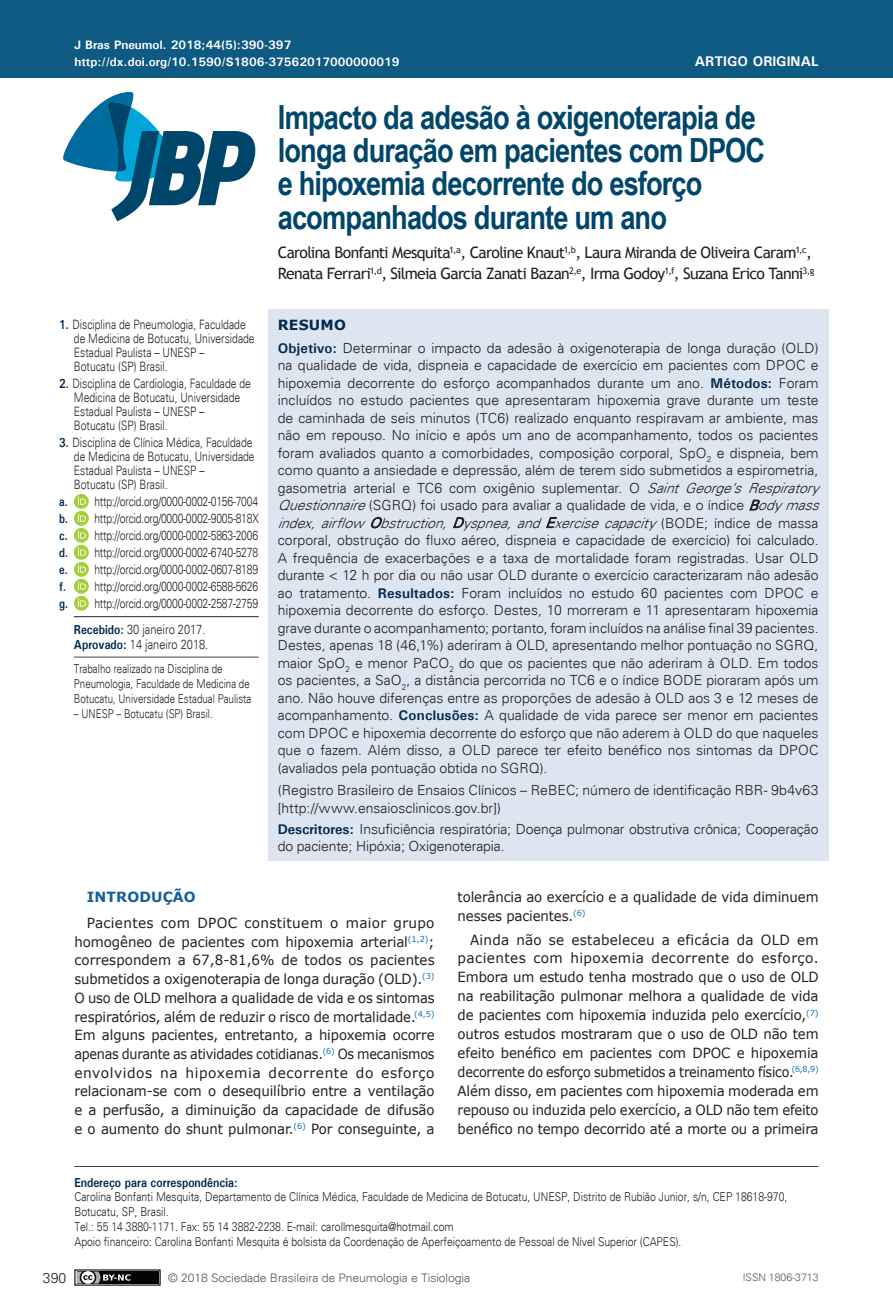
<style>
.page{position:relative;width:893px;height:1315px;background:#fff}
.page>*{position:absolute;margin:0;border:0;box-sizing:border-box;transform-origin:0 0}
.t1{font:700 33.25px/33.2px "Arial Narrow";letter-spacing:-.025em;color:#00466b}
.t2{font:15.75px/21px "Trebuchet MS";letter-spacing:-.045em;color:#231f20}
.t3{font:300 14px/17.5px "Univers";color:#231f20}
.t4{font:14px/18.7px "Verdana";letter-spacing:-.01em;color:#231f20;text-align:justify}
.t5{font:14px/18.9px "Verdana";letter-spacing:-.01em;color:#231f20;scale:.95 1}
.t6{font:700 14px "Univers";color:#fff}
.t7{font:700 14px "Verdana";letter-spacing:.01em;color:#15609a}
.t8{font:700 14px "Verdana";letter-spacing:.015em;color:#012a50}
.t9{font:300 12.95px/14px "Univers";color:#231f20;scale:.8 1}
.t10{font:300 12.95px/14.9px "Univers";color:#231f20;scale:.85 1}
.t11{font:700 12.95px "Univers";color:#012a50;scale:.85 1}
.t12{font:300 12.25px/14.7px "Univers";color:#231f20;scale:.85 1}
.t13{font:300 12.25px/14.7px "Univers";color:#231f20;scale:.8 1}
.t14{font:700 12.25px "Univers";color:#fff}
.t15{font:300 11.72px "Univers";letter-spacing:-.01em;color:#57585a;scale:1.04 1}
.t16{font:300 10.5px "Univers";color:#57585a}
.s1{font-weight:700;color:#012a50}
.s2{font-style:italic}
</style>
<div class="page">
<div style="left:0;top:0;width:893px;height:78px;background:#0f5a82"></div>
<svg style="left:63px;top:91px;width:193px;height:130px"></svg>
<div style="left:75px;top:1270px;width:85px;height:15px;background:#040503"></div>
<div style="left:74px;top:1269px;width:87px;height:16px;border:1px solid #040503"></div>
<svg style="left:74px;top:1269px;width:56px;height:17px"></svg>
<div style="left:268px;top:309px;width:560px;height:552px;background:#dde5f1"></div>
<svg style="left:749px;top:499px;width:11px;height:12px"></svg>
<svg style="left:371px;top:516px;width:11px;height:12px"></svg>
<svg style="left:453px;top:517px;width:12px;height:11px"></svg>
<svg style="left:546px;top:517px;width:11px;height:11px"></svg>
<hr style="left:74px;top:1166px;width:745px;height:1px;background:#454647">
<svg style="left:74px;top:494px;width:15px;height:15px"></svg>
<div style="left:74px;top:494px;width:15px;height:15px;background:#a6ce39;border-radius:50%"></div>
<svg style="left:78px;top:496px;width:8px;height:9px"></svg>
<svg style="left:74px;top:511px;width:15px;height:15px"></svg>
<div style="left:74px;top:511px;width:15px;height:15px;background:#a6ce39;border-radius:50%"></div>
<svg style="left:78px;top:513px;width:8px;height:9px"></svg>
<svg style="left:74px;top:528px;width:15px;height:15px"></svg>
<div style="left:74px;top:528px;width:15px;height:15px;background:#a6ce39;border-radius:50%"></div>
<svg style="left:78px;top:530px;width:8px;height:9px"></svg>
<svg style="left:74px;top:545px;width:15px;height:15px"></svg>
<div style="left:74px;top:545px;width:15px;height:15px;background:#a6ce39;border-radius:50%"></div>
<svg style="left:78px;top:547px;width:8px;height:9px"></svg>
<svg style="left:74px;top:562px;width:15px;height:15px"></svg>
<div style="left:74px;top:562px;width:15px;height:15px;background:#a6ce39;border-radius:50%"></div>
<svg style="left:78px;top:564px;width:8px;height:9px"></svg>
<svg style="left:74px;top:579px;width:15px;height:15px"></svg>
<svg style="left:78px;top:581px;width:8px;height:8px"></svg>
<svg style="left:74px;top:596px;width:15px;height:15px"></svg>
<svg style="left:78px;top:598px;width:8px;height:8px"></svg>
<hr style="left:74px;top:616px;width:185px;height:1px;background:#231f20">
<hr style="left:74px;top:657px;width:185px;height:1px;background:#454647">
<p class="t14" style="left:74px;top:38px;width:218px">J Bras Pneumol. 2018;44(5):390-397</p>
<p class="t14" style="left:74px;top:54px;width:327px">http://dx.doi.org/10.1590/S1806-37562017000000019</p>
<p class="t6" style="left:695px;top:52px;width:125px">ARTIGO ORIGINAL</p>
<p class="t9" style="left:74px;top:317px;width:227px;text-indent:-15px"><span class="s1">1.</span> Disciplina de Pneumologia, Faculdade de Medicina de Botucatu, Universidade<br>Estadual Paulista – UNESP –<br>Botucatu (SP) Brasil.</p>
<p class="t9" style="left:74px;top:376px;width:223px;text-indent:-15px"><span class="s1">2.</span> Disciplina de Cardiologia, Faculdade de<br>Medicina de Botucatu, Universidade<br>Estadual Paulista – UNESP –<br>Botucatu (SP) Brasil.</p>
<p class="t9" style="left:74px;top:435px;width:227px;text-indent:-15px"><span class="s1">3.</span> Disciplina de Clínica Médica, Faculdade de Medicina de Botucatu, Universidade Estadual Paulista – UNESP –<br>Botucatu (SP) Brasil.</p>
<p class="t9" style="left:59px;top:493px;width:251px;line-height:17px;text-align:justify"><span class="s1">a.</span> http://orcid.org/0000-0002-0156-7004 <span class="s1">b.</span> http://orcid.org/0000-0002-9005-818X <span class="s1">c.</span> http://orcid.org/0000-0002-5863-2006 <span class="s1">d.</span> http://orcid.org/0000-0002-6740-5278 <span class="s1">e.</span> http://orcid.org/0000-0002-0607-8189 <span class="s1">f.</span> http://orcid.org/0000-0002-6588-5626 <span class="s1">g.</span> http://orcid.org/0000-0002-2587-2759</p>
<p class="t10" style="left:74px;top:622px;width:160px"><span class="s1">Recebido:</span> 30 janeiro 2017.<br><span class="s1">Aprovado:</span> 14 janeiro 2018.</p>
<p class="t13" style="left:74px;top:662px;width:223px">Trabalho realizado na Disciplina de<br>Pneumologia, Faculdade de Medicina de<br>Botucatu, Universidade Estadual Paulista</p>
<p class="t13" style="left:74px;top:706px;width:175px">– UNESP – Botucatu (SP) Brasil.</p>
<h1 class="t1" style="left:278px;top:99px;width:489px">Impacto da adesão à oxigenoterapia de longa duração em pacientes com DPOC e hipoxemia decorrente do esforço acompanhados durante um ano</h1>
<p class="t2" style="left:278px;top:243px;width:538px">Carolina Bonfanti Mesquita<sup>1,a</sup>, Caroline Knaut<sup>1,b</sup>, Laura Miranda de Oliveira Caram<sup>1,c</sup>,<br>Renata Ferrari<sup>1,d</sup>, Silmeia Garcia Zanati Bazan<sup>2,e</sup>, Irma Godoy<sup>1,f</sup>, Suzana Erico Tanni<sup>3,g</sup></p>
<p class="t8" style="left:278px;top:315px;width:70px">RESUMO</p>
<p class="t3" style="left:278px;top:339px;width:548px"><span class="s1">Objetivo:</span> Determinar o impacto da adesão à oxigenoterapia de longa duração (OLD) na qualidade de vida, dispneia e capacidade de exercício em pacientes com DPOC e hipoxemia decorrente do esforço acompanhados durante um ano. <span class="s1">Métodos:</span> Foram incluídos no estudo pacientes que apresentaram hipoxemia grave durante um teste de caminhada de seis minutos (TC6) realizado enquanto respiravam ar ambiente, mas não em repouso. No início e após um ano de acompanhamento, todos os pacientes foram avaliados quanto a comorbidades, composição corporal, SpO<sub>2</sub> e dispneia, bem como quanto a ansiedade e depressão, além de terem sido submetidos a espirometria, gasometria arterial e TC6 com oxigênio suplementar. O <span class="s2">SaintGeorge’sRespiratory Questionnaire</span>(SGRQ) foi usado para avaliar a qualidade de vida, e o índice <span class="s2">Bodymass index,airflowObstruction,Dyspnea,andExercisecapacity</span>( B O D E ; í n d i c e d e m a s s a corporal, obstrução do fluxo aéreo, dispneia e capacidade de exercício) foi calculado.<br>A frequência de exacerbações e a taxa de mortalidade foram registradas. Usar OLD durante &lt; 12 h por dia ou não usar OLD durante o exercício caracterizaram não adesão ao tratamento. <span class="s1">Resultados:</span> Foram incluídos no estudo 60 pacientes com DPOC e hipoxemia decorrente do esforço. Destes, 10 morreram e 11 apresentaram hipoxemia grave durante o acompanhamento; portanto, foram incluídos na análise final 39 pacientes.<br>Destes, apenas 18 (46,1%) aderiram à OLD, apresentando melhor pontuação no SGRQ, maior SpO<sub>2</sub> e menor PaCO<sub>2</sub> do que os pacientes que não aderiram à OLD. Em todos os pacientes, a SaO<sub>2</sub>, a distância percorrida no TC6 e o índice BODE pioraram após um ano. Não houve diferenças entre as proporções de adesão à OLD aos 3 e 12 meses de acompanhamento. <span class="s1">Conclusões:</span> A qualidade de vida parece ser menor em pacientes com DPOC e hipoxemia decorrente do esforço que não aderem à OLD do que naqueles que o fazem. Além disso, a OLD parece ter efeito benéfico nos sintomas da DPOC (avaliados pela pontuação obtida no SGRQ).</p>
<p class="t3" style="left:278px;top:781px;width:542px">(Registro Brasileiro de Ensaios Clínicos – ReBEC; número de identificação RBR‑ 9b4v63 [http://www.ensaiosclinicos.gov.br])</p>
<p class="t3" style="left:278px;top:821px;width:542px;line-height:16.8px"><span class="s1">Descritores:</span> Insuficiência respiratória; Doença pulmonar obstrutiva crônica; Cooperação do paciente; Hipóxia; Oxigenoterapia.</p>
<p class="t7" style="left:87px;top:886px;width:111px">INTRODUÇÃO</p>
<p class="t4" style="left:74px;top:913px;width:362px;text-indent:12px">Pacientes com DPOC constituem o maior grupo homogêneo de pacientes com hipoxemia arterial<sup>(1,2)</sup>; correspondem a 67,8-81,6% de todos os pacientes submetidos a oxigenoterapia de longa duração (OLD).<sup>(3)<br></sup>O uso de OLD melhora a qualidade de vida e os sintomas respiratórios, além de reduzir o risco de mortalidade.<sup>(4,5)<br></sup>Em alguns pacientes, entretanto, a hipoxemia ocorre apenas durante as atividades cotidianas.<sup>(6)</sup> Os mecanismos envolvidos na hipoxemia decorrente do esforço relacionam-se com o desequilíbrio entre a ventilação e a perfusão, a diminuição da capacidade de difusão e o aumento do shunt pulmonar.<sup>(6)</sup> Por conseguinte, a</p>
<p class="t5" style="left:458px;top:887px;width:381px">tolerância ao exercício e a qualidade de vida diminuem nesses pacientes.<sup>(6)</sup></p>
<p class="t4" style="left:458px;top:930px;width:362px;text-indent:12px">Ainda não se estabeleceu a eficácia da OLD em pacientes com hipoxemia decorrente do esforço.<br>Embora um estudo tenha mostrado que o uso de OLD na reabilitação pulmonar melhora a qualidade de vida de pacientes com hipoxemia induzida pelo exercício,<sup>(7) </sup>outros estudos mostraram que o uso de OLD não tem efeito benéfico em pacientes com DPOC e hipoxemia decorrente do esforço submetidos a treinamento físico.<sup>(6,8,9)<br></sup>Além disso, em pacientes com hipoxemia moderada em repouso ou induzida pelo exercício, a OLD não tem efeito benéfico no tempo decorrido até a morte ou a primeira</p>
<p class="t11" style="left:74px;top:1174px;width:194px">Endereço para correspondência:</p>
<p class="t12" style="left:74px;top:1189px;width:840px">Carolina Bonfanti Mesquita, Departamento de Clínica Médica, Faculdade de Medicina de Botucatu, UNESP, Distrito de Rubião Junior, s/n, CEP 18618-970, Botucatu, SP, Brasil.<br>Tel.: 55 14 3880-1171. Fax: 55 14 3882-2238. E-mail: carollmesquita@hotmail.com<br>Apoio financeiro: Carolina Bonfanti Mesquita é bolsista da Coordenação de Aperfeiçoamento de Pessoal de Nível Superior (CAPES).</p>
<p class="t3" style="left:43px;top:1269px;width:25px">390</p>
<p class="t15" style="left:168px;top:1270px;width:292px">© 2018 Sociedade Brasileira de Pneumologia e Tisiologia</p>
<p class="t16" style="left:743px;top:1271px;width:77px">ISSN 1806-3713</p>
</div>
